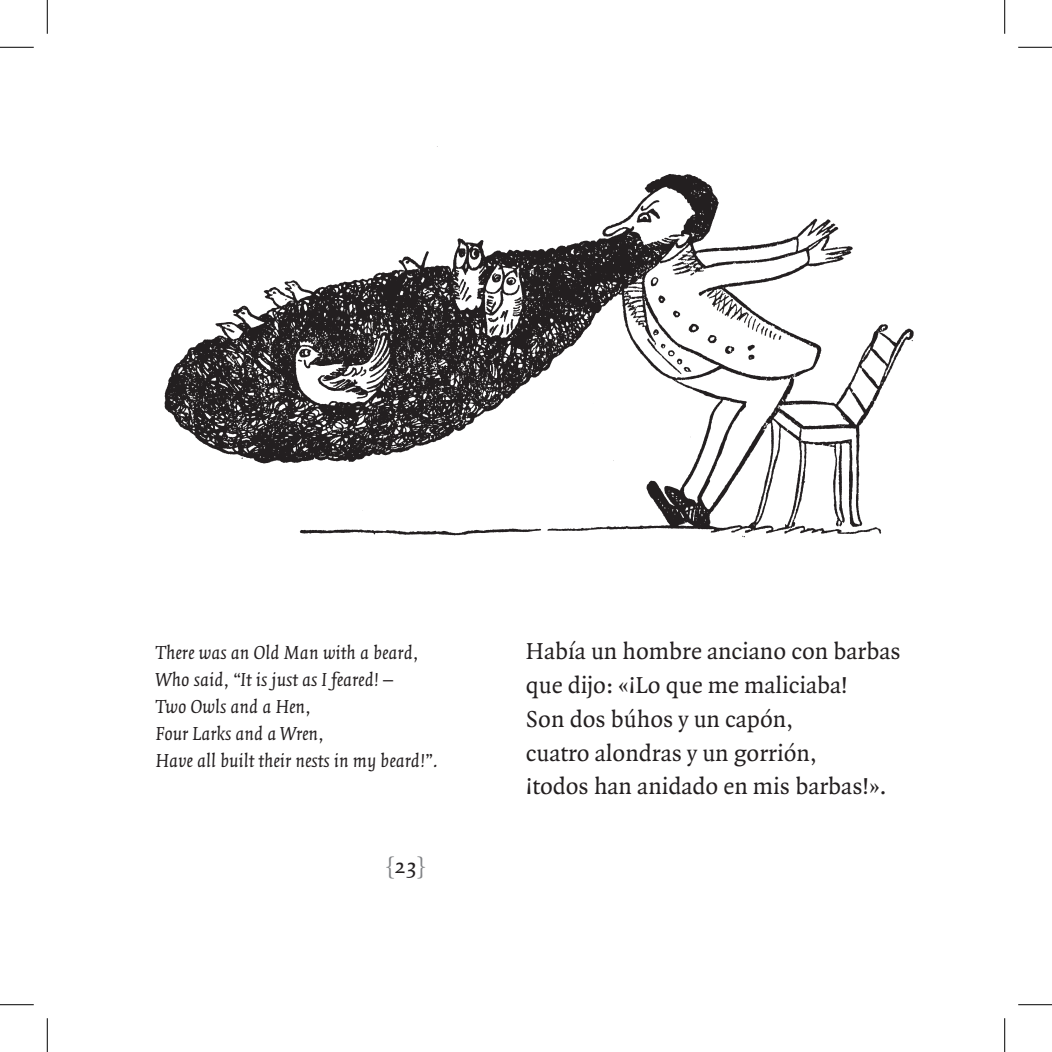
<style>
.page{position:relative;width:1052px;height:1052px;background:#fff}
.page>*{position:absolute;margin:0;border:0;box-sizing:border-box;transform-origin:0 0}
.t1{font:24.75px/33.8px "Quadraat";color:#231f20}
.t2{font:22.5px "Quadraat";color:#808285}
.t3{font:italic 20.25px/27px "Quadraat";color:#231f20}
.s1{color:#231f20}
</style>
<div class="page">
<img style="left:164px;top:146px;width:750px;height:392px">
<hr style="left:0;top:47px;width:34px;height:1px;background:#000">
<hr style="left:1017px;top:47px;width:34px;height:1px;background:#000">
<hr style="left:0;top:1004px;width:34px;height:1px;background:#000">
<hr style="left:1017px;top:1004px;width:34px;height:1px;background:#000">
<hr style="left:47px;top:0;width:1px;height:34px;background:#000">
<hr style="left:47px;top:1017px;width:1px;height:34px;background:#000">
<hr style="left:1004px;top:0;width:1px;height:34px;background:#000">
<hr style="left:1004px;top:1017px;width:1px;height:34px;background:#000">
<p class="t3" style="left:156px;top:639px;width:284px">There was an Old Man with a beard,<br>Who said, “It is just as I feared! –<br>Two Owls and a Hen,<br>Four Larks and a Wren,<br>Have all built their nests in my beard!”.</p>
<p class="t1" style="left:526px;top:635px;width:376px">Había un hombre anciano con barbas que dijo: «¡Lo que me maliciaba!<br>Son dos búhos y un capón,<br>cuatro alondras y un gorrión,<br>¡todos han anidado en mis barbas!».</p>
<p class="t2" style="left:386px;top:853px;width:41px">{<span class="s1">23</span>}</p>
</div>
